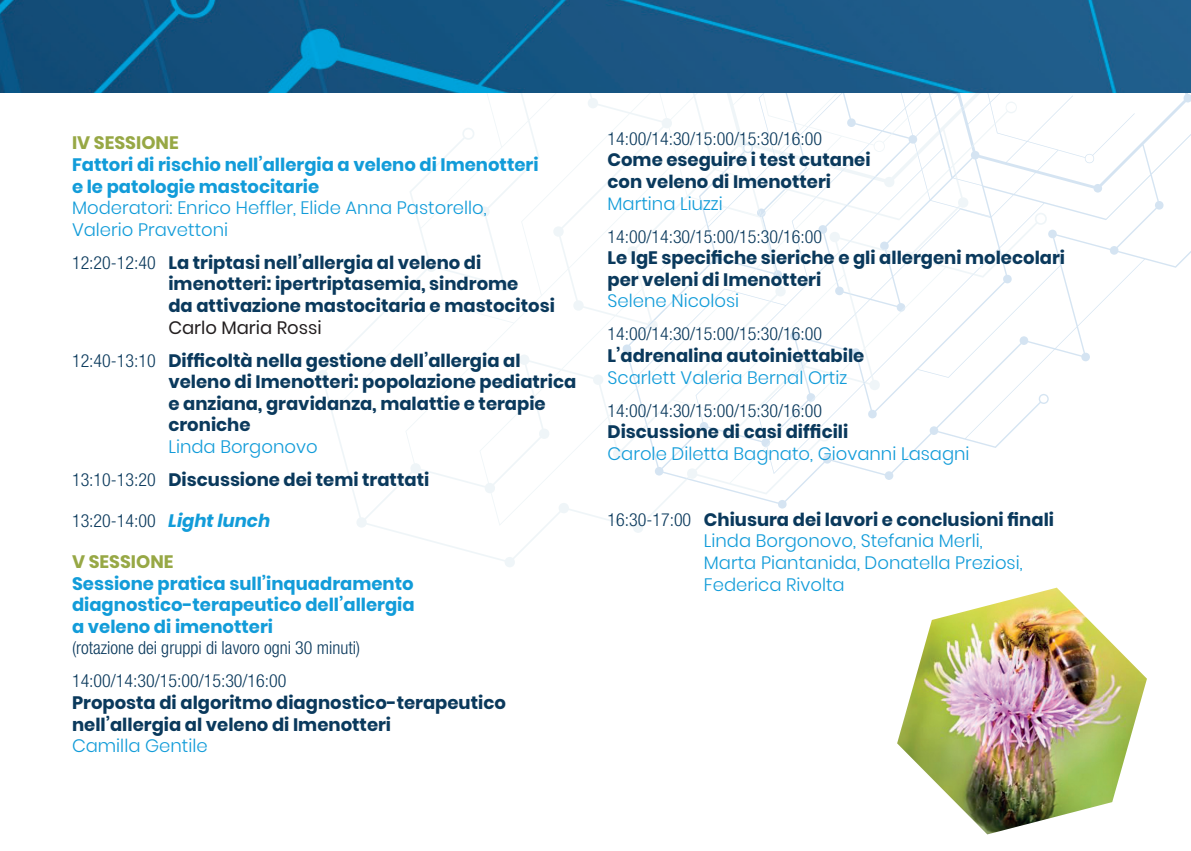
<style>
.page{position:relative;width:1191px;height:851px;background:#fff}
.page>*{position:absolute;margin:0;border:0;box-sizing:border-box;transform-origin:0 0}
.t1{font:700 18px/21.6px "Poppins";color:#0a395c}
.t2{font:300 18px/21.6px "Poppins";color:#129cd9}
.t3{font:300 condensed 18px/33px "Helvetica Neue";color:#0a395c}
.t4{font:700 18px/21.6px "Poppins";color:#129cd9}
.t5{font:700 18px "Poppins";color:#97a845}
.s1{font-family:"Helvetica Neue";font-weight:300;font-stretch:condensed}
.s2{font-weight:400;color:#231f20}
.s3{font-weight:300;color:#129cd9}
.s4{font-family:"Poppins";font-weight:700;font-style:italic;font-stretch:normal;color:#129cd9}
.s5{font-family:"Helvetica Neue";font-stretch:condensed;color:#0a395c}
.s6{font-weight:700;color:#0a395c}
</style>
<div class="page">
<svg style="left:1069px;top:95px;width:116px;height:267px"></svg>
<svg style="left:318px;top:93px;width:751px;height:474px"></svg>
<svg style="left:699px;top:93px;width:341px;height:186px"></svg>
<img style="left:0;top:0;width:1191px;height:93px">
<img style="left:897px;top:587px;width:250px;height:247px">
<p class="t5" style="left:72px;top:133px;width:108px">IV SESSIONE</p>
<p class="t4" style="left:72px;top:154px;width:468px">Fattori di rischio nell’allergia a veleno di Imenotteri e le patologie mastocitarie</p>
<p class="t2" style="left:72px;top:197px;width:416px">Moderatori: Enrico Heffler, Elide Anna Pastorello,<br>Valerio Pravettoni</p>
<p class="t1" style="left:168px;top:252px;width:388px;text-indent:-96px"><span class="s1">12:20-12:40</span> La triptasi nell’allergia al veleno di imenotteri: ipertriptasemia, sindrome<br>da attivazione mastocitaria e mastocitosi</p>
<p class="t1" style="left:72px;top:311px;width:450px;line-height:33px;text-indent:96px"><span class="s2">Carlo Maria Rossi<br></span><span class="s1">12:40-13:10</span> Difficoltà nella gestione dell’allergia al</p>
<p class="t1" style="left:168px;top:371px;width:409px">veleno di Imenotteri: popolazione pediatrica e anziana, gravidanza, malattie e terapie croniche</p>
<p class="t1" style="left:72px;top:430px;width:359px;line-height:33px;text-indent:96px"><span class="s3">Linda Borgonovo<br></span><span class="s1">13:10-13:20</span> Discussione dei temi trattati</p>
<p class="t3" style="left:72px;top:504px;width:200px">13:20-14:00 <span class="s4">Light lunch</span></p>
<p class="t5" style="left:72px;top:551px;width:103px">V SESSIONE</p>
<p class="t4" style="left:72px;top:572px;width:344px;text-align:justify">Sessione pratica sull’inquadramento diagnostico-terapeutico dell’allergia a veleno di imenotteri</p>
<p class="t3" style="left:72px;top:631px;width:290px">(rotazione dei gruppi di lavoro ogni 30 minuti)<br>14:00/14:30/15:00/15:30/16:00</p>
<p class="t1" style="left:72px;top:692px;width:435px">Proposta di algoritmo diagnostico-terapeutico nell’allergia al veleno di Imenotteri</p>
<p class="t2" style="left:72px;top:735px;width:137px">Camilla Gentile</p>
<p class="t3" style="left:607px;top:122px;width:216px">14:00/14:30/15:00/15:30/16:00</p>
<p class="t1" style="left:607px;top:149px;width:264px">Come eseguire i test cutanei con veleno di Imenotteri</p>
<p class="t2" style="left:607px;top:193px;width:117px">Martina Liuzzi</p>
<p class="t3" style="left:607px;top:219px;width:216px">14:00/14:30/15:00/15:30/16:00</p>
<p class="t1" style="left:607px;top:247px;width:459px">Le IgE specifiche sieriche e gli allergeni molecolari per veleni di Imenotteri</p>
<p class="t2" style="left:607px;top:290px;width:133px">Selene Nicolosi</p>
<p class="t3" style="left:607px;top:317px;width:216px">14:00/14:30/15:00/15:30/16:00</p>
<p class="t1" style="left:607px;top:345px;width:258px">L’adrenalina autoiniettabile</p>
<p class="t2" style="left:607px;top:366px;width:241px">Scarlett Valeria Bernal Ortiz</p>
<p class="t3" style="left:607px;top:393px;width:216px">14:00/14:30/15:00/15:30/16:00</p>
<p class="t1" style="left:607px;top:421px;width:242px">Discussione di casi difficili</p>
<p class="t2" style="left:607px;top:443px;width:363px">Carole Diletta Bagnato, Giovanni Lasagni</p>
<p class="t2" style="left:704px;top:508px;width:352px;text-indent:-96px"><span class="s5">16:30-17:00</span> <span class="s6">Chiusura dei lavori e conclusioni finali </span>Linda Borgonovo, Stefania Merli,<br>Marta Piantanida, Donatella Preziosi, Federica Rivolta</p>
</div>
